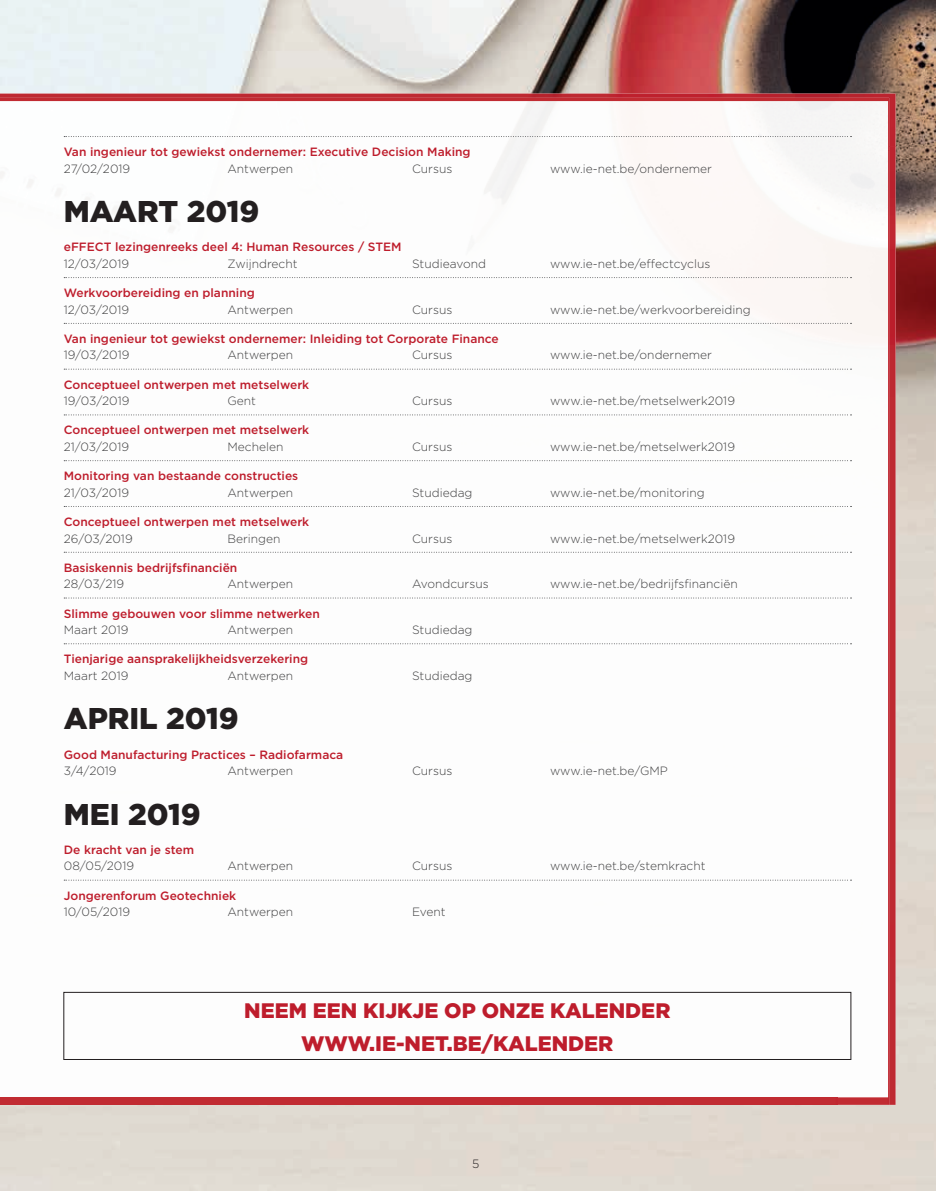
<style>
.page{position:relative;width:936px;height:1191px;background:#fff}
.page>*{position:absolute;margin:0;border:0;box-sizing:border-box;transform-origin:0 0}
.t1{font:900 30px "Gotham";color:#231f20}
.t2{font:900 21px/33px "Gotham";color:#be1d2c;text-align:center}
.t3{font:300 12px "Gotham";color:#3e3e3f}
.t4{font:500 12px "Gotham";color:#be1d2c}
.t5{font:300 12px "Gotham";color:#231f20}
</style>
<div class="page">
<img style="left:0;top:0;width:935px;height:1191px">
<img style="left:0;top:151px;width:836px;height:946px">
<img style="left:0;top:94px;width:895px;height:52px">
<img style="left:889px;top:146px;width:6px;height:958px">
<img style="left:0;top:98px;width:889px;height:53px">
<img style="left:836px;top:150px;width:53px;height:954px">
<div style="left:0;top:1097px;width:837px;height:7px;background:#c12b32"></div>
<svg style="left:64px;top:136px;width:787px;height:1px"></svg>
<svg style="left:64px;top:277px;width:787px;height:1px"></svg>
<svg style="left:64px;top:323px;width:787px;height:1px"></svg>
<svg style="left:64px;top:369px;width:787px;height:1px"></svg>
<svg style="left:64px;top:414px;width:787px;height:1px"></svg>
<svg style="left:64px;top:460px;width:787px;height:1px"></svg>
<svg style="left:64px;top:506px;width:787px;height:1px"></svg>
<svg style="left:64px;top:552px;width:787px;height:1px"></svg>
<svg style="left:64px;top:597px;width:787px;height:1px"></svg>
<svg style="left:64px;top:643px;width:787px;height:1px"></svg>
<svg style="left:64px;top:879px;width:787px;height:1px"></svg>
<div style="left:64px;top:992px;width:787px;height:67px;border:1px solid #231f20"></div>
<p class="t4" style="left:64px;top:145px;width:408px">Van ingenieur tot gewiekst ondernemer: Executive Decision Making</p>
<p class="t3" style="left:64px;top:162px;width:68px">27/02/2019</p>
<p class="t3" style="left:227px;top:162px;width:67px">Antwerpen</p>
<p class="t3" style="left:412px;top:162px;width:42px">Cursus</p>
<p class="t3" style="left:550px;top:162px;width:163px">www.ie-net.be/ondernemer</p>
<h1 class="t1" style="left:64px;top:194px;width:197px">MAART 2019</h1>
<p class="t4" style="left:64px;top:240px;width:339px">eFFECT lezingenreeks deel 4: Human Resources / STEM</p>
<p class="t3" style="left:64px;top:257px;width:67px">12/03/2019</p>
<p class="t3" style="left:227px;top:257px;width:72px">Zwijndrecht</p>
<p class="t3" style="left:412px;top:257px;width:75px">Studieavond</p>
<p class="t3" style="left:550px;top:257px;width:162px">www.ie-net.be/effectcyclus</p>
<p class="t4" style="left:64px;top:286px;width:192px">Werkvoorbereiding en planning</p>
<p class="t3" style="left:64px;top:303px;width:67px">12/03/2019</p>
<p class="t3" style="left:227px;top:303px;width:67px">Antwerpen</p>
<p class="t3" style="left:412px;top:303px;width:42px">Cursus</p>
<p class="t3" style="left:550px;top:303px;width:202px">www.ie-net.be/werkvoorbereiding</p>
<p class="t4" style="left:64px;top:332px;width:436px">Van ingenieur tot gewiekst ondernemer: Inleiding tot Corporate Finance</p>
<p class="t3" style="left:64px;top:348px;width:67px">19/03/2019</p>
<p class="t3" style="left:227px;top:348px;width:67px">Antwerpen</p>
<p class="t3" style="left:412px;top:348px;width:42px">Cursus</p>
<p class="t3" style="left:550px;top:348px;width:163px">www.ie-net.be/ondernemer</p>
<p class="t4" style="left:64px;top:377px;width:247px">Conceptueel ontwerpen met metselwerk</p>
<p class="t3" style="left:64px;top:394px;width:67px">19/03/2019</p>
<p class="t3" style="left:227px;top:394px;width:30px">Gent</p>
<p class="t3" style="left:412px;top:394px;width:42px">Cursus</p>
<p class="t3" style="left:550px;top:394px;width:186px">www.ie-net.be/metselwerk2019</p>
<p class="t4" style="left:64px;top:423px;width:247px">Conceptueel ontwerpen met metselwerk</p>
<p class="t3" style="left:64px;top:440px;width:67px">21/03/2019</p>
<p class="t3" style="left:227px;top:440px;width:57px">Mechelen</p>
<p class="t3" style="left:412px;top:440px;width:42px">Cursus</p>
<p class="t3" style="left:550px;top:440px;width:186px">www.ie-net.be/metselwerk2019</p>
<p class="t4" style="left:64px;top:469px;width:236px">Monitoring van bestaande constructies</p>
<p class="t3" style="left:64px;top:486px;width:67px">21/03/2019</p>
<p class="t3" style="left:227px;top:486px;width:67px">Antwerpen</p>
<p class="t3" style="left:412px;top:486px;width:62px">Studiedag</p>
<p class="t3" style="left:550px;top:486px;width:156px">www.ie-net.be/monitoring</p>
<p class="t4" style="left:64px;top:515px;width:247px">Conceptueel ontwerpen met metselwerk</p>
<p class="t3" style="left:64px;top:532px;width:70px">26/03/2019</p>
<p class="t3" style="left:227px;top:532px;width:55px">Beringen</p>
<p class="t3" style="left:412px;top:532px;width:42px">Cursus</p>
<p class="t3" style="left:550px;top:532px;width:186px">www.ie-net.be/metselwerk2019</p>
<p class="t4" style="left:64px;top:560px;width:175px">Basiskennis bedrijfsfinanciën</p>
<p class="t3" style="left:64px;top:577px;width:62px">28/03/219</p>
<p class="t3" style="left:227px;top:577px;width:67px">Antwerpen</p>
<p class="t3" style="left:412px;top:577px;width:78px">Avondcursus</p>
<p class="t3" style="left:550px;top:577px;width:189px">www.ie-net.be/bedrijfsfinanciën</p>
<p class="t4" style="left:64px;top:606px;width:257px">Slimme gebouwen voor slimme netwerken</p>
<p class="t3" style="left:64px;top:623px;width:66px">Maart 2019</p>
<p class="t3" style="left:227px;top:623px;width:67px">Antwerpen</p>
<p class="t3" style="left:412px;top:623px;width:62px">Studiedag</p>
<p class="t4" style="left:64px;top:652px;width:246px">Tienjarige aansprakelijkheidsverzekering</p>
<p class="t3" style="left:64px;top:669px;width:66px">Maart 2019</p>
<p class="t3" style="left:227px;top:669px;width:67px">Antwerpen</p>
<p class="t3" style="left:412px;top:669px;width:62px">Studiedag</p>
<h1 class="t1" style="left:64px;top:701px;width:176px">APRIL 2019</h1>
<p class="t4" style="left:64px;top:747px;width:281px">Good Manufacturing Practices – Radiofarmaca</p>
<p class="t3" style="left:64px;top:764px;width:54px">3/4/2019</p>
<p class="t3" style="left:227px;top:764px;width:67px">Antwerpen</p>
<p class="t3" style="left:412px;top:764px;width:42px">Cursus</p>
<p class="t3" style="left:550px;top:764px;width:119px">www.ie-net.be/GMP</p>
<h1 class="t1" style="left:64px;top:796px;width:138px">MEI 2019</h1>
<p class="t4" style="left:64px;top:843px;width:132px">De kracht van je stem</p>
<p class="t3" style="left:64px;top:859px;width:72px">08/05/2019</p>
<p class="t3" style="left:227px;top:859px;width:67px">Antwerpen</p>
<p class="t3" style="left:412px;top:859px;width:42px">Cursus</p>
<p class="t3" style="left:550px;top:859px;width:157px">www.ie-net.be/stemkracht</p>
<p class="t4" style="left:64px;top:888px;width:174px">Jongerenforum Geotechniek</p>
<p class="t3" style="left:64px;top:905px;width:68px">10/05/2019</p>
<p class="t3" style="left:227px;top:905px;width:67px">Antwerpen</p>
<p class="t3" style="left:412px;top:905px;width:35px">Event</p>
<h2 class="t2" style="left:244px;top:993px;width:427px">NEEM EEN KIJKJE OP ONZE KALENDER<br>WWW.IE-NET.BE/KALENDER</h2>
<p class="t5" style="left:472px;top:1157px;width:9px">5</p>
</div>
